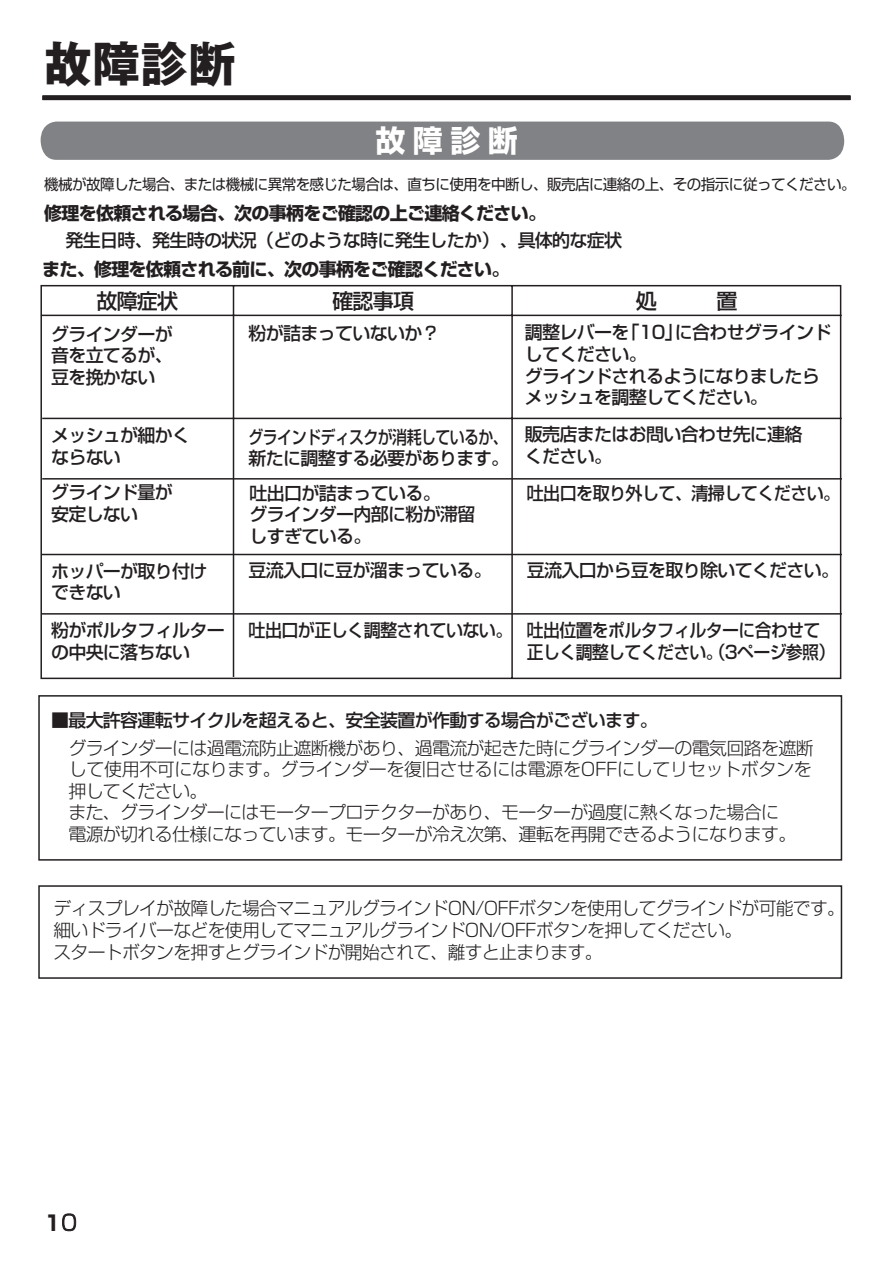
<style>
.page{position:relative;width:893px;height:1263px;background:#fff}
.page>*{position:absolute;margin:0;border:0;box-sizing:border-box;transform-origin:0 0}
.t1{font:700 48px "Gothic MB101 Pro";color:#231f20}
.t2{font:700 30px "Shin Go Pro";color:#fff}
.t3{font:500 21px "Shin Go Pro";letter-spacing:-.035em;color:#231f20}
.t4{font:700 21px "Shin Go Pro";color:#231f20}
.t5{font:300 18px/21.6px "Shin Go Pro";letter-spacing:-.04em;color:#231f20}
.t6{font:500 18px/21.6px "Shin Go Pro";letter-spacing:-.04em;color:#231f20}
.t7{font:500 18px/21.6px "Shin Go Pro";letter-spacing:-.04em;color:#231f20;scale:.95 1}
.t8{font:700 18px "Shin Go Pro";letter-spacing:-.04em;color:#231f20}
.t9{font:500 18px/21.6px "Shin Go Pro";letter-spacing:-.04em;color:#231f20;scale:.83 1}
.t10{font:15px "Shin Go Pro";letter-spacing:-.04em;color:#231f20}
.s1{font-weight:300}
</style>
<div class="page">
<svg style="left:40px;top:284px;width:802px;height:396px"></svg>
<hr style="left:42px;top:478px;width:800px;height:2px;background:#231f20">
<div style="left:41px;top:122px;width:803px;height:38px;background:#808285"></div>
<hr style="left:41px;top:554px;width:801px;height:1px;background:#231f20">
<hr style="left:41px;top:613px;width:801px;height:2px;background:#231f20">
<div style="left:38px;top:695px;width:804px;height:166px;border:2px solid #231f20"></div>
<div style="left:38px;top:885px;width:804px;height:94px;border:2px solid #231f20"></div>
<hr style="left:43px;top:96px;width:807px;height:4px;background:#231f20">
<h1 class="t1" style="left:44px;top:24px;width:193px">故障診断</h1>
<h2 class="t2" style="left:375px;top:117px;width:144px">故障診断</h2>
<p class="t10" style="left:44px;top:172px;width:813px">機械が故障した場合、または機械に異常を感じた場合は、直ちに使用を中断し、販売店に連絡の上、その指示に従ってください。</p>
<p class="t8" style="left:44px;top:199px;width:503px">修理を依頼される場合、次の事柄をご確認の上ご連絡ください。</p>
<p class="t6" style="left:66px;top:227px;width:558px">発生日時、発生時の状況（どのような時に発生したか）、具体的な症状</p>
<p class="t8" style="left:42px;top:255px;width:469px">また、修理を依頼される前に、次の事柄をご確認ください。</p>
<p class="t3" style="left:97px;top:284px;width:83px">故障症状</p>
<p class="t3" style="left:332px;top:284px;width:83px">確認事項</p>
<p class="t3" style="left:636px;top:284px;width:22px">処</p>
<p class="t3" style="left:717px;top:284px;width:22px">置</p>
<p class="t6" style="left:51px;top:321px;width:123px;text-align:justify">グラインダーが音を立てるが、豆を挽かない</p>
<p class="t6" style="left:249px;top:321px;width:193px">粉が詰まっていないか？</p>
<p class="t6" style="left:525px;top:320px;width:308px">調整レバーを「10」に合わせグラインドしてください。<br>グラインドされるようになりましたらメッシュを調整してください。</p>
<p class="t6" style="left:51px;top:422px;width:141px">メッシュが細かくならない</p>
<p class="t6" style="left:51px;top:479px;width:123px">グラインド量が安定しない</p>
<p class="t9" style="left:249px;top:424px;width:315px">グラインドディスクが消耗しているか、新たに調整する必要があります。</p>
<p class="t6" style="left:525px;top:421px;width:279px">販売店またはお問い合わせ先に連絡ください。</p>
<p class="t6" style="left:250px;top:480px;width:228px">吐出口が詰まっている。<br>グラインダー内部に粉が滞留しすぎている。</p>
<p class="t7" style="left:527px;top:480px;width:332px">吐出口を取り外して、清掃してください。</p>
<p class="t6" style="left:51px;top:558px;width:158px">ホッパーが取り付けできない</p>
<p class="t6" style="left:249px;top:557px;width:245px">豆流入口に豆が溜まっている。</p>
<p class="t6" style="left:527px;top:557px;width:314px">豆流入口から豆を取り除いてください。</p>
<p class="t6" style="left:51px;top:618px;width:175px">粉がポルタフィルターの中央に落ちない</p>
<p class="t7" style="left:527px;top:617px;width:326px;text-indent:-278px">吐出口が正しく調整されていない。 吐出位置をポルタフィルターに合わせて正しく調整してください。（3ページ参照）</p>
<p class="t6" style="left:51px;top:707px;width:608px">■最大許容運転サイクルを超えると、安全装置が作動する場合がございます。</p>
<p class="t5" style="left:51px;top:735px;width:764px">　グラインダーには過電流防止遮断機があり、過電流が起きた時にグラインダーの電気回路を遮断　して使用不可になります。グラインダーを復旧させるには電源をOFFにしてリセットボタンを　押してください。<br>　また、グラインダーにはモータープロテクターがあり、モーターが過度に熱くなった場合に<br>　電源が切れる仕様になっています。モーターが冷え次第、運転を再開できるようになります。</p>
<p class="t5" style="left:53px;top:895px;width:793px">ディスプレイが故障した場合マニュアルグラインドON/OFFボタンを使用してグラインドが可能です。細いドライバーなどを使用してマニュアルグラインドON/OFFボタンを押してください。<br>スタートボタンを押すとグラインドが開始されて、離すと止まります。</p>
<p class="t4" style="left:44px;top:1206px;width:35px">1<span class="s1">0</span></p>
</div>
